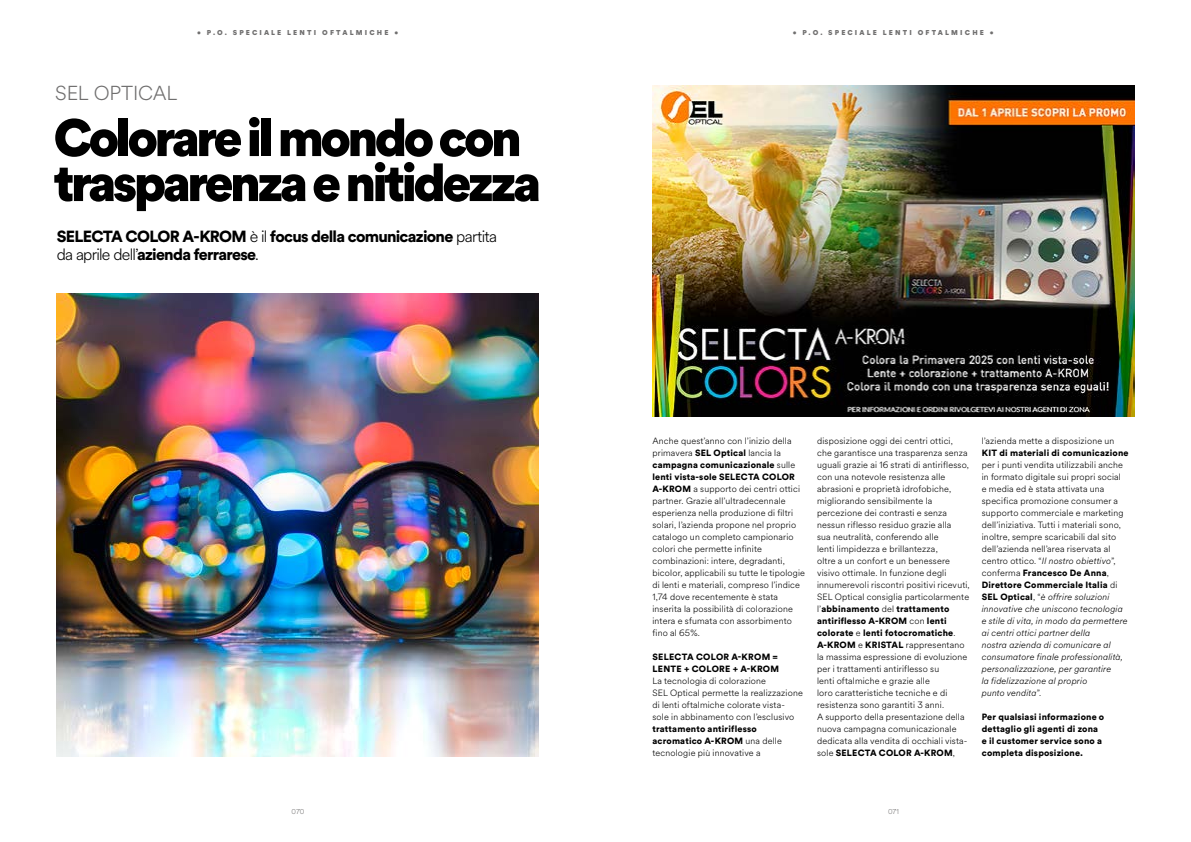
<style>
.page{position:relative;width:1191px;height:842px;background:#fff}
.page>*{position:absolute;margin:0;border:0;box-sizing:border-box;transform-origin:0 0}
.t1{font:900 52px/45px "Circular XX";letter-spacing:-.08em;color:#000}
.t2{font:300 20px "Circular Spotify Text";letter-spacing:-.01em;color:#706f6f}
.t3{font:900 16px/18px "Circular Std";letter-spacing:-.045em;color:#000}
.t4{font:300 9px/12px "Circular Spotify Text";letter-spacing:.02em;color:#000}
.t5{font:900 9px/12px "Circular Std";letter-spacing:.02em;color:#000}
.t6{font:italic 300 9px/12px "Circular Spotify Text";letter-spacing:.02em;color:#000}
.t7{font:900 7px "Circular XX";letter-spacing:.31em;color:#706f6f}
.t8{font:300 7px "Circular Spotify Text";color:#706f6f}
.s1{font-family:"Circular Spotify Text";font-weight:300}
.s2{font-family:"Circular Std";font-weight:900}
.s3{font-style:italic}
.s4{font-family:"Circular Std";font-weight:900;font-style:normal}
.s5{font-style:normal}
</style>
<div class="page">
<img style="left:57px;top:293px;width:482px;height:464px">
<img style="left:652px;top:85px;width:482px;height:331px">
<p class="t7" style="left:197px;top:28px;width:202px">• P.O. SPECIALE LENTI OFTALMICHE •</p>
<p class="t7" style="left:792px;top:28px;width:202px">• P.O. SPECIALE LENTI OFTALMICHE •</p>
<h2 class="t2" style="left:55px;top:79px;width:123px">SEL OPTICAL</h2>
<h1 class="t1" style="left:53px;top:113px;width:490px">Colorare il mondo con trasparenza e nitidezza</h1>
<h3 class="t3" style="left:57px;top:227px;width:442px">SELECTA COLOR A-KROM <span class="s1">è il</span> focus della comunicazione <span class="s1">partita da aprile dell’</span>azienda ferrarese<span class="s1">.</span></h3>
<p class="t4" style="left:652px;top:435px;width:141px">Anche quest’anno con l’inizio della primavera <span class="s2">SEL Optical</span> lancia la</p>
<p class="t5" style="left:652px;top:458px;width:144px">campagna comunicazionale <span class="s1">sulle </span>lenti vista-sole SELECTA COLOR</p>
<p class="t4" style="left:652px;top:483px;width:154px"><span class="s2">A-KROM</span> a supporto dei centri ottici partner. Grazie all’ultradecennale esperienza nella produzione di filtri solari, l’azienda propone nel proprio catalogo un completo campionario colori che permette infinite combinazioni: intere, degradanti, bicolor, applicabili su tutte le tipologie di lenti e materiali, compreso l’indice 1,74 dove recentemente è stata inserita la possibilità di colorazione intera e sfumata con assorbimento fino al 65%.</p>
<p class="t5" style="left:652px;top:650px;width:128px">SELECTA COLOR A-KROM =<br>LENTE + COLORE + A-KROM</p>
<p class="t4" style="left:652px;top:675px;width:152px">La tecnologia di colorazione<br>SEL Optical permette la realizzazione di lenti oftalmiche colorate vista&shy;sole in abbinamento con l’esclusivo</p>
<p class="t5" style="left:652px;top:722px;width:131px">trattamento antiriflesso acromatico A-KROM <span class="s1">una delle</span></p>
<p class="t4" style="left:652px;top:747px;width:110px">tecnologie più innovative a</p>
<p class="t4" style="left:817px;top:435px;width:154px">disposizione oggi dei centri ottici, che garantisce una trasparenza senza uguali grazie ai 16 strati di antiriflesso, con una notevole resistenza alle abrasioni e proprietà idrofobiche, migliorando sensibilmente la percezione dei contrasti e senza nessun riflesso residuo grazie alla<br>sua neutralità, conferendo alle<br>lenti limpidezza e brillantezza,<br>oltre a un confort e un benessere visivo ottimale. In funzione degli innumerevoli riscontri positivi ricevuti, SEL Optical consiglia particolarmente</p>
<p class="t5" style="left:817px;top:602px;width:140px"><span class="s1">l’</span>abbinamento <span class="s1">del</span> trattamento antiriflesso A-KROM <span class="s1">con</span> lenti colorate <span class="s1">e</span> lenti fotocromatiche<span class="s1">.</span></p>
<p class="t4" style="left:817px;top:639px;width:152px"><span class="s2">A-KROM</span> e <span class="s2">KRISTAL</span> rappresentano la massima espressione di evoluzione per i trattamenti antiriflesso su<br>lenti oftalmiche e grazie alle<br>loro caratteristiche tecniche e di resistenza sono garantiti 3 anni.<br>A supporto della presentazione della nuova campagna comunicazionale dedicata alla vendita di occhiali vista-</p>
<p class="t5" style="left:817px;top:746px;width:139px"><span class="s1">sole</span> SELECTA COLOR A-KROM<span class="s1">,</span></p>
<p class="t4" style="left:981px;top:435px;width:134px">l’azienda mette a disposizione un</p>
<p class="t5" style="left:981px;top:446px;width:148px">KIT di materiali di comunicazione</p>
<p class="t4" style="left:981px;top:459px;width:143px">per i punti vendita utilizzabili anche in formato digitale sui propri social e media ed è stata attivata una specifica promozione consumer a supporto commerciale e marketing dell’iniziativa. Tutti i materiali sono, inoltre, sempre scaricabili dal sito dell’azienda nell’area riservata al centro ottico. “<span class="s3">Il nostro obiettivo</span>”,</p>
<p class="t5" style="left:981px;top:566px;width:137px"><span class="s1">conferma</span> Francesco De Anna<span class="s1">,<br></span>Direttore Commerciale Italia <span class="s1">di</span></p>
<p class="t6" style="left:981px;top:591px;width:147px"><span class="s4">SEL Optical</span><span class="s5">, “</span>è offrire soluzioni innovative che uniscono tecnologia e stile di vita, in modo da permettere ai centri ottici partner della<br>nostra azienda di comunicare al consumatore finale professionalità, personalizzazione, per garantire<br>la fidelizzazione al proprio<br>punto vendita<span class="s5">”.</span></p>
<p class="t5" style="left:981px;top:710px;width:124px">Per qualsiasi informazione o dettaglio gli agenti di zona e il customer service sono a completa disposizione.</p>
<p class="t8" style="left:291px;top:806px;width:14px">070</p>
<p class="t8" style="left:888px;top:806px;width:12px">071</p>
</div>
